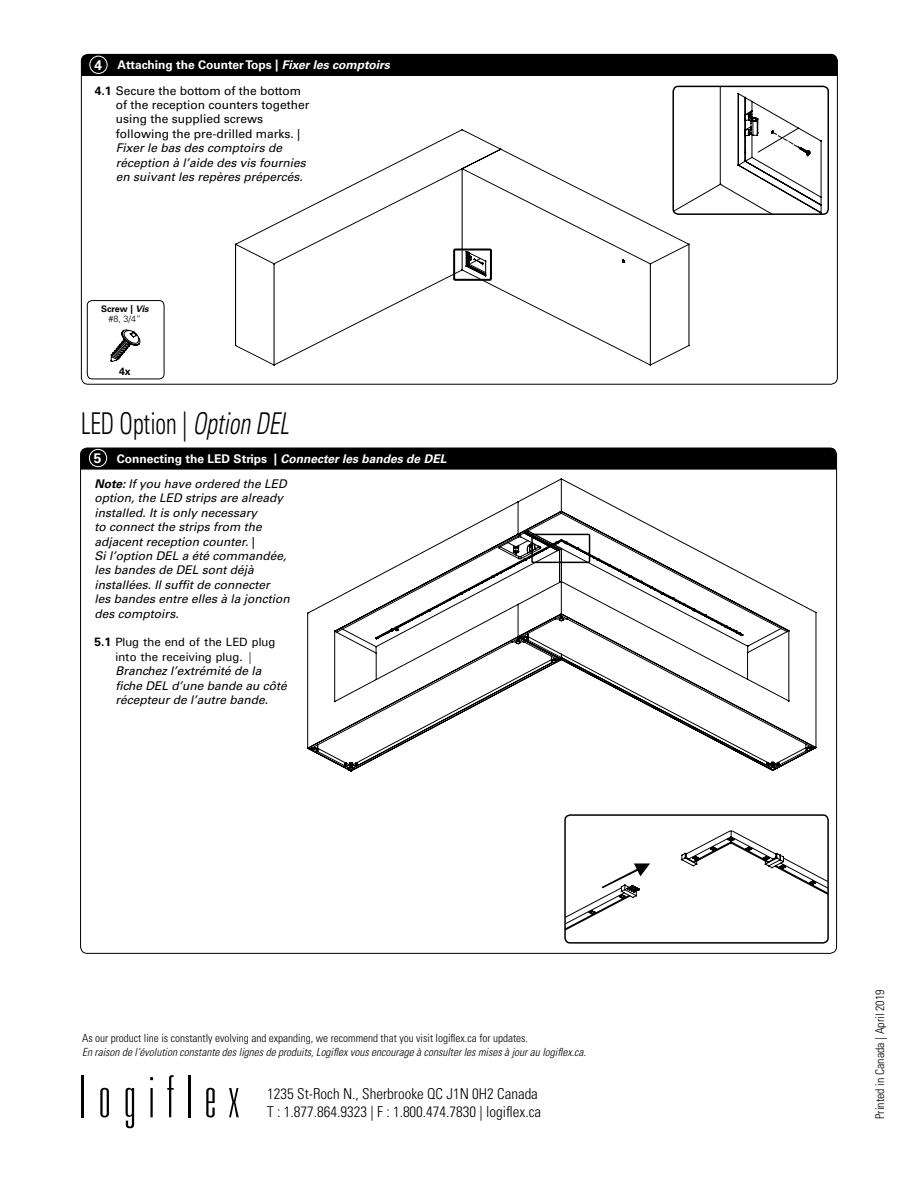
<style>
.page{position:relative;width:918px;height:1188px;background:#fff}
.page>*{position:absolute;margin:0;border:0;box-sizing:border-box;transform-origin:0 0}
.t1{font:300 condensed 30px "Univers LT";color:#000;scale:.8 1}
.t2{font:300 condensed 15px/18px "Univers LT";color:#000}
.t3{font:700 13.8px "Univers CE";color:#fff}
.t4{font:italic 12px/14.4px "Univers LT";color:#000}
.t5{font:12px/14.4px "Univers LT";color:#000}
.t6{font:700 12px "Univers CE";color:#fff}
.t7{font:500 12px/14.4px "Univers";color:#000;text-align:center}
.t8{font:300 condensed 12px "Univers LT";color:#000}
.t9{font:italic 300 condensed 11.25px "Univers LT";color:#000}
.t10{font:300 condensed 11.25px "Univers LT";color:#000}
.t11{font:700 10.5px "Univers CE";color:#000}
.t12{font:300 9px/10.5px "Univers CE";color:#000;text-align:center}
.s1{font-style:italic}
.s2{font-family:"Univers CE";font-weight:700}
.s3{font-weight:700}
.s4{font-weight:700;font-style:italic}
.s5{font-style:normal}
</style>
<div class="page">
<div style="left:81px;top:448px;width:756px;height:22px;background:#000"></div>
<div style="left:89px;top:449px;width:18px;height:18px;border:1px solid #fff;border-radius:50%"></div>
<div style="left:81px;top:54px;width:756px;height:22px;background:#000"></div>
<div style="left:90px;top:56px;width:17px;height:18px;border:1px solid #fff;border-radius:50%"></div>
<hr style="left:82px;top:1075px;width:2px;height:42px;background:#000">
<svg style="left:100px;top:1088px;width:9px;height:30px"></svg>
<svg style="left:126px;top:1088px;width:8px;height:40px"></svg>
<hr style="left:150px;top:1088px;width:3px;height:29px;background:#000">
<svg style="left:167px;top:1075px;width:7px;height:42px"></svg>
<hr style="left:188px;top:1075px;width:2px;height:42px;background:#000">
<svg style="left:206px;top:1088px;width:9px;height:30px"></svg>
<svg style="left:229px;top:1088px;width:10px;height:29px"></svg>
<svg style="left:235px;top:129px;width:455px;height:237px"></svg>
<svg style="left:673px;top:86px;width:155px;height:128px"></svg>
<div style="left:672px;top:86px;width:157px;height:129px;border:2px solid #000;border-radius:5px"></div>
<svg style="left:110px;top:329px;width:31px;height:33px"></svg>
<div style="left:453px;top:249px;width:39px;height:32px;border:2px solid #000"></div>
<div style="left:564px;top:814px;width:265px;height:130px;border:2px solid #000;border-radius:5px"></div>
<div style="left:87px;top:300px;width:77px;height:79px;border:1px solid #000;border-radius:5px"></div>
<svg style="left:307px;top:502px;width:210px;height:270px"></svg>
<svg style="left:375px;top:539px;width:142px;height:101px"></svg>
<svg style="left:517px;top:478px;width:300px;height:293px"></svg>
<svg style="left:565px;top:830px;width:263px;height:113px"></svg>
<p class="t3" style="left:94px;top:57px;width:9px">14</p>
<p class="t6" style="left:117px;top:58px;width:274px">Attaching the Counter Tops | <span class="s1">Fixer les comptoirs</span></p>
<p class="t5" style="left:116px;top:83px;width:195px;text-indent:-21px"><span class="s2">4.1</span> Secure the bottom of the bottom of the reception counters together using the supplied screws following the pre-drilled marks. |</p>
<p class="t4" style="left:116px;top:141px;width:192px">Fixer le bas des comptoirs de réception à l’aide des vis fournies en suivant les repères prépercés.</p>
<p class="t12" style="left:101px;top:303px;width:49px"><span class="s3">Screw |</span> <span class="s4">Vis </span>#8, 3/4”</p>
<p class="t11" style="left:119px;top:365px;width:13px">4x</p>
<h1 class="t1" style="left:81px;top:406px;width:261px">LED Option | <span class="s1">Option DEL</span></h1>
<p class="t3" style="left:94px;top:450px;width:9px">5</p>
<p class="t6" style="left:117px;top:451px;width:331px">Connecting the LED Strips | <span class="s1">Connecter les bandes de DEL</span></p>
<p class="t4" style="left:94px;top:477px;width:197px"><span class="s3">Note:</span> If you have ordered the LED option, the LED strips are already installed. It is only necessary<br>to connect the strips from the adjacent reception counter. <span class="s5">|<br></span>Si l’option DEL a été commandée, les bandes de DEL sont déjà installées. Il suffit de connecter<br>les bandes entre elles à la jonction des comptoirs.</p>
<p class="t7" style="left:94px;top:635px;width:182px"><span class="s2">5.1</span> Plug the end of the LED plug into the receiving plug. |</p>
<p class="t4" style="left:116px;top:664px;width:173px">Branchez l’extrémité de la fiche DEL d’une bande au côté récepteur de l’autre bande.</p>
<p class="t10" style="left:82px;top:1032px;width:448px">As our product line is constantly evolving and expanding, we recommend that you visit logiflex.ca for updates.</p>
<p class="t9" style="left:82px;top:1045px;width:506px">En raison de l’évolution constante des lignes de produits, Logiflex vous encourage à consulter les mises à jour au logiflex.ca.</p>
<p class="t2" style="left:267px;top:1085px;width:275px">1235 St-Roch N., Sherbrooke QC J1N 0H2 Canada<br>T : 1.877.864.9323 | F : 1.800.474.7830 | logiflex.ca</p>
<p class="t8" style="left:873px;top:1119px;width:131px;rotate:-90deg">Printed in Canada | April 2019</p>
</div>
